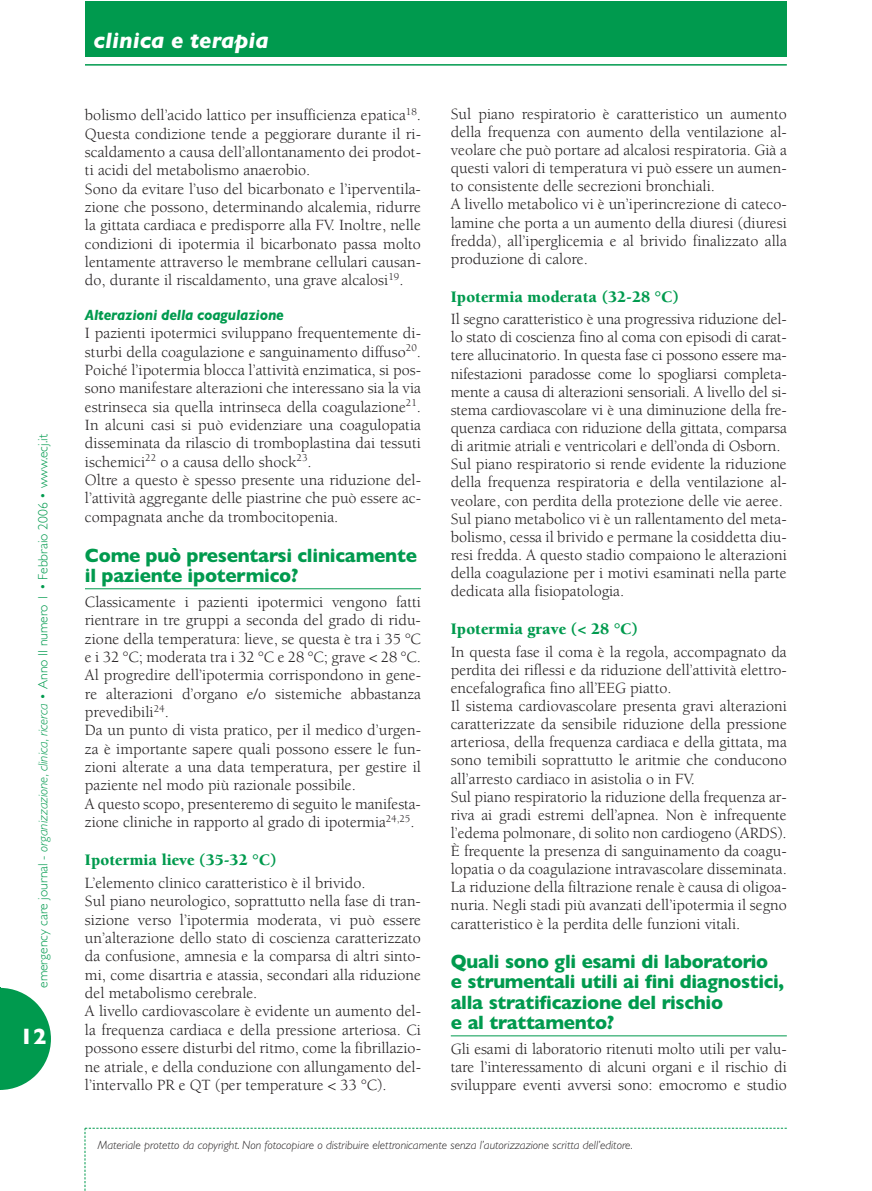
<style>
.page{position:relative;width:872px;height:1191px;background:#fff}
.page>*{position:absolute;margin:0;border:0;box-sizing:border-box;transform-origin:0 0}
.t1{font:italic 700 22.5px "Gill Sans";color:#fff}
.t2{font:700 22.5px "Gill Sans";color:#fff}
.t3{font:700 19.5px/20.4px "Gill Sans";letter-spacing:-.015em;color:#009a4e;scale:.96 1}
.t4{font:700 19.5px/20.5px "Gill Sans";letter-spacing:-.015em;color:#009a4e}
.t5{font:900 16.5px "Berkeley";color:#009a4e}
.t6{font:16.05px/18.3px "Berkeley";color:#231f20}
.t7{font:italic 700 15px "Gill Sans";letter-spacing:-.01em;color:#009a4e;scale:.93 1}
.t8{font:300 13.5px "Gill Sans";color:#009a4e}
.t9{font:italic 300 12px "Gill Sans";color:#231f20}
.s1{font-style:italic}
</style>
<div class="page">
<hr style="left:85px;top:588px;width:336px;height:1px;background:#009a4e">
<hr style="left:451px;top:1035px;width:336px;height:1px;background:#009a4e">
<svg style="left:85px;top:1127px;width:702px;height:64px"></svg>
<div style="left:85px;top:1px;width:702px;height:55px;background:#009a4e"></div>
<hr style="left:85px;top:64px;width:702px;height:2px;background:#009a4e">
<svg style="left:1px;top:988px;width:50px;height:102px"></svg>
<hr style="left:0;top:988px;width:1px;height:102px;background:#009a4e">
<p class="t8" style="left:38px;top:988px;width:555px;rotate:-90deg">emergency care journal - <span class="s1">organizzazione, clinica, ricerca •</span> Anno II numero 1 • Febbraio 2006 • www.ecj.it</p>
<h1 class="t2" style="left:20px;top:1028px;width:28px">12</h1>
<h1 class="t1" style="left:93px;top:33px;width:177px">clinica e terapia</h1>
<p class="t6" style="left:85px;top:107px;width:337px">bolismo dell’acido lattico per insufficienza epatica<sup>18</sup>.<br>Questa condizione tende a peggiorare durante il ri&shy;scaldamento a causa dell’allontanamento dei prodot&shy;ti acidi del metabolismo anaerobio.<br>Sono da evitare l’uso del bicarbonato e l’iperventila&shy;zione che possono, determinando alcalemia, ridurre la gittata cardiaca e predisporre alla FV. Inoltre, nelle condizioni di ipotermia il bicarbonato passa molto lentamente attraverso le membrane cellulari causan&shy;do, durante il riscaldamento, una grave alcalosi<sup>19</sup>.</p>
<p class="t7" style="left:85px;top:310px;width:215px">Alterazioni della coagulazione</p>
<p class="t6" style="left:85px;top:325px;width:337px">I pazienti ipotermici sviluppano frequentemente di&shy;sturbi della coagulazione e sanguinamento diffuso<sup>20</sup>.<br>Poiché l’ipotermia blocca l’attività enzimatica, si pos&shy;sono manifestare alterazioni che interessano sia la via estrinseca sia quella intrinseca della coagulazione<sup>21</sup>.<br>In alcuni casi si può evidenziare una coagulopatia disseminata da rilascio di tromboplastina dai tessuti ischemici<sup>22</sup> o a causa dello shock<sup>23</sup>.<br>Oltre a questo è spesso presente una riduzione del&shy;l’attività aggregante delle piastrine che può essere ac&shy;compagnata anche da trombocitopenia.</p>
<p class="t4" style="left:85px;top:547px;width:333px">Come può presentarsi clinicamente il paziente ipotermico?</p>
<p class="t6" style="left:85px;top:594px;width:337px">Classicamente i pazienti ipotermici vengono fatti rientrare in tre gruppi a seconda del grado di ridu&shy;zione della temperatura: lieve, se questa è tra i 35 °C e i 32 °C; moderata tra i 32 °C e 28 °C; grave &lt; 28 °C.<br>Al progredire dell’ipotermia corrispondono in gene&shy;re alterazioni d’organo e/o sistemiche abbastanza prevedibili<sup>24</sup>.<br>Da un punto di vista pratico, per il medico d’urgen&shy;za è importante sapere quali possono essere le fun&shy;zioni alterate a una data temperatura, per gestire il paziente nel modo più razionale possibile.<br>A questo scopo, presenteremo di seguito le manifesta&shy;zione cliniche in rapporto al grado di ipotermia<sup>24,25</sup>.</p>
<p class="t5" style="left:85px;top:853px;width:193px">Ipotermia lieve (35-32 °C)</p>
<p class="t6" style="left:85px;top:875px;width:337px">L’elemento clinico caratteristico è il brivido.<br>Sul piano neurologico, soprattutto nella fase di tran&shy;sizione verso l’ipotermia moderata, vi può essere un’alterazione dello stato di coscienza caratterizzato da confusione, amnesia e la comparsa di altri sinto&shy;mi, come disartria e atassia, secondari alla riduzione del metabolismo cerebrale.<br>A livello cardiovascolare è evidente un aumento del&shy;la frequenza cardiaca e della pressione arteriosa. Ci possono essere disturbi del ritmo, come la fibrillazio&shy;ne atriale, e della conduzione con allungamento del&shy;l’intervallo PR e QT (per temperature &lt; 33 °C).</p>
<p class="t6" style="left:451px;top:106px;width:337px">Sul piano respiratorio è caratteristico un aumento della frequenza con aumento della ventilazione al&shy;veolare che può portare ad alcalosi respiratoria. Già a questi valori di temperatura vi può essere un aumen&shy;to consistente delle secrezioni bronchiali.<br>A livello metabolico vi è un’iperincrezione di cateco&shy;lamine che porta a un aumento della diuresi (diuresi fredda), all’iperglicemia e al brivido finalizzato alla produzione di calore.</p>
<p class="t5" style="left:451px;top:290px;width:229px">Ipotermia moderata (32-28 °C)</p>
<p class="t6" style="left:451px;top:311px;width:337px">Il segno caratteristico è una progressiva riduzione del&shy;lo stato di coscienza fino al coma con episodi di carat&shy;tere allucinatorio. In questa fase ci possono essere ma&shy;nifestazioni paradosse come lo spogliarsi completa&shy;mente a causa di alterazioni sensoriali. A livello del si&shy;stema cardiovascolare vi è una diminuzione della fre&shy;quenza cardiaca con riduzione della gittata, comparsa di aritmie atriali e ventricolari e dell’onda di Osborn.<br>Sul piano respiratorio si rende evidente la riduzione della frequenza respiratoria e della ventilazione al&shy;veolare, con perdita della protezione delle vie aeree.<br>Sul piano metabolico vi è un rallentamento del meta&shy;bolismo, cessa il brivido e permane la cosiddetta diu&shy;resi fredda. A questo stadio compaiono le alterazioni della coagulazione per i motivi esaminati nella parte dedicata alla fisiopatologia.</p>
<p class="t5" style="left:451px;top:622px;width:189px">Ipotermia grave (&lt; 28 °C)</p>
<p class="t6" style="left:451px;top:644px;width:337px">In questa fase il coma è la regola, accompagnato da perdita dei riflessi e da riduzione dell’attività elettro&shy;encefalografica fino all’EEG piatto.<br>Il sistema cardiovascolare presenta gravi alterazioni caratterizzate da sensibile riduzione della pressione arteriosa, della frequenza cardiaca e della gittata, ma sono temibili soprattutto le aritmie che conducono all’arresto cardiaco in asistolia o in FV.<br>Sul piano respiratorio la riduzione della frequenza ar&shy;riva ai gradi estremi dell’apnea. Non è infrequente l’edema polmonare, di solito non cardiogeno (ARDS).<br>È frequente la presenza di sanguinamento da coagu&shy;lopatia o da coagulazione intravascolare disseminata.<br>La riduzione della filtrazione renale è causa di oligoa&shy;nuria. Negli stadi più avanzati dell’ipotermia il segno caratteristico è la perdita delle funzioni vitali.</p>
<p class="t3" style="left:451px;top:953px;width:349px">Quali sono gli esami di laboratorio e strumentali utili ai fini diagnostici, alla stratificazione del rischio<br>e al trattamento?</p>
<p class="t6" style="left:451px;top:1041px;width:337px;text-align:justify">Gli esami di laboratorio ritenuti molto utili per valu&shy;tare l’interessamento di alcuni organi e il rischio di sviluppare eventi avversi sono: emocromo e studio</p>
<p class="t9" style="left:98px;top:1141px;width:536px">Materiale protetto da copyright. Non fotocopiare o distribuire elettronicamente senza l’autorizzazione scritta dell’editore.</p>
</div>
